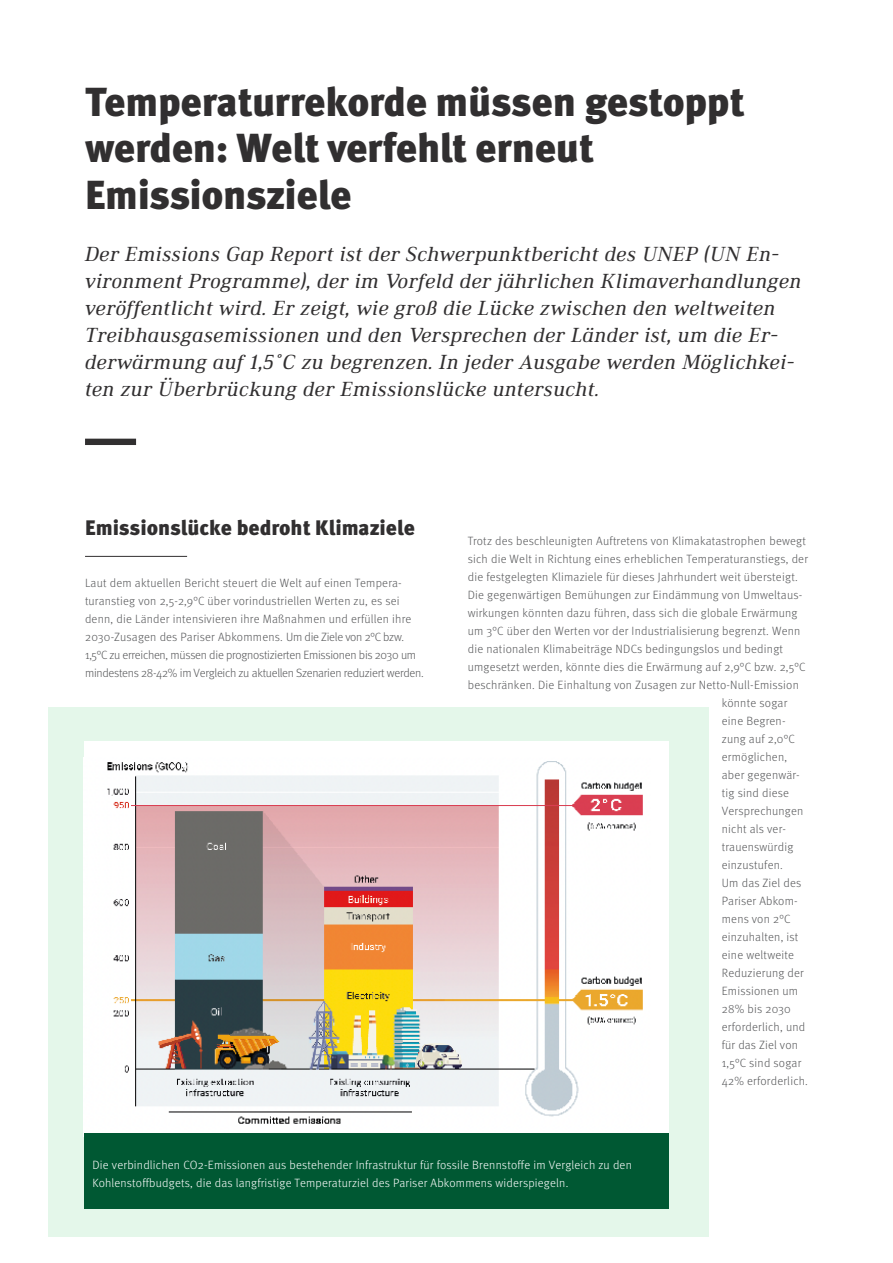
<style>
.page{position:relative;width:893px;height:1263px;background:#fff}
.page>*{position:absolute;margin:0;border:0;box-sizing:border-box;transform-origin:0 0}
.Überschrift_Hauptthema{font:900 40.5px/46.5px "Meta Pro";letter-spacing:-.01em;color:#312f30}
.Unterzeile{font:italic 21px/27px "Ethos";letter-spacing:.01em;color:#312f30}
.Zwischenüberschrift{font:900 21px "Meta Pro";color:#312f30}
.Fließtext{font:300 12px/18px "Meta Pro";letter-spacing:.02em;color:#57585a}
.Bildunterschrift{font:300 12px/18px "Meta Pro";letter-spacing:.02em;color:#fff}
</style>
<div class="page">
<div style="left:49px;top:707px;width:660px;height:530px;background:#e4f7ea"></div>
<div style="left:84px;top:741px;width:585px;height:403px;background:#fff"></div>
<img style="left:107px;top:761px;width:536px;height:363px">
<div style="left:84px;top:1133px;width:585px;height:76px;background:#005833"></div>
<div style="left:85px;top:439px;width:51px;height:6px;background:#312f30"></div>
<hr style="left:85px;top:556px;width:102px;height:1px;background:#312f30">
<p class="Überschrift_Hauptthema" style="left:85px;top:76px;width:661px">Temperaturrekorde müssen gestoppt werden: Welt verfehlt erneut<br>Emissionsziele</p>
<p class="Unterzeile" style="left:85px;top:240px;width:718px">Der Emissions Gap Report ist der Schwerpunktbericht des UNEP (UN En&shy;vironment Programme), der im Vorfeld der jährlichen Klimaverhandlungen veröffentlicht wird. Er zeigt, wie groß die Lücke zwischen den weltweiten Treibhausgasemissionen und den Versprechen der Länder ist, um die Er&shy;derwärmung auf 1,5°C zu begrenzen. In jeder Ausgabe werden Möglichkei&shy;ten zur Überbrückung der Emissionslücke untersucht.</p>
<p class="Zwischenüberschrift" style="left:85px;top:511px;width:331px">Emissionslücke bedroht Klimaziele</p>
<p class="Fließtext" style="left:85px;top:573px;width:340px">Laut dem aktuellen Bericht steuert die Welt auf einen Tempera&shy;turanstieg von 2,5-2,9°C über vorindustriellen Werten zu, es sei denn, die Länder intensivieren ihre Maßnahmen und erfüllen ihre 2030-Zusagen des Pariser Abkommens. Um die Ziele von 2°C bzw.<br>1,5°C zu erreichen, müssen die prognostizierten Emissionen bis 2030 um mindestens 28-42% im Vergleich zu aktuellen Szenarien reduziert werden.</p>
<p class="Fließtext" style="left:468px;top:531px;width:340px">Trotz des beschleunigten Auftretens von Klimakatastrophen bewegt</p>
<p class="Fließtext" style="left:468px;top:549px;width:342px">sich die Welt in Richtung eines erheblichen Temperaturanstiegs, der</p>
<p class="Fließtext" style="left:468px;top:567px;width:331px">die festgelegten Klimaziele für dieses Jahrhundert weit übersteigt.</p>
<p class="Fließtext" style="left:468px;top:585px;width:336px">Die gegenwärtigen Bemühungen zur Eindämmung von Umweltaus-</p>
<p class="Fließtext" style="left:468px;top:603px;width:331px">wirkungen könnten dazu führen, dass sich die globale Erwärmung</p>
<p class="Fließtext" style="left:468px;top:621px;width:334px">um 3°C über den Werten vor der Industrialisierung begrenzt. Wenn</p>
<p class="Fließtext" style="left:468px;top:639px;width:317px">die nationalen Klimabeiträge NDCs bedingungslos und bedingt</p>
<p class="Fließtext" style="left:468px;top:657px;width:339px">umgesetzt werden, könnte dies die Erwärmung auf 2,9°C bzw. 2,5°C</p>
<p class="Fließtext" style="left:468px;top:675px;width:333px">beschränken. Die Einhaltung von Zusagen zur Netto-Null-Emission</p>
<p class="Fließtext" style="left:722px;top:693px;width:67px">könnte sogar</p>
<p class="Fließtext" style="left:722px;top:711px;width:65px">eine Begren-</p>
<p class="Fließtext" style="left:722px;top:729px;width:75px">zung auf 2,0°C</p>
<p class="Fließtext" style="left:722px;top:747px;width:67px">ermöglichen,</p>
<p class="Fließtext" style="left:722px;top:765px;width:79px">aber gegenwär-</p>
<p class="Fließtext" style="left:722px;top:783px;width:69px">tig sind diese</p>
<p class="Fließtext" style="left:722px;top:801px;width:83px">Versprechungen</p>
<p class="Fließtext" style="left:722px;top:819px;width:66px">nicht als ver-</p>
<p class="Fließtext" style="left:722px;top:837px;width:73px">trauenswürdig</p>
<p class="Fließtext" style="left:722px;top:855px;width:63px">einzustufen.</p>
<p class="Fließtext" style="left:722px;top:873px;width:81px">Um das Ziel des</p>
<p class="Fließtext" style="left:722px;top:891px;width:77px">Pariser Abkom-</p>
<p class="Fließtext" style="left:722px;top:909px;width:70px">mens von 2°C</p>
<p class="Fließtext" style="left:722px;top:927px;width:78px">einzuhalten, ist</p>
<p class="Fließtext" style="left:722px;top:945px;width:74px">eine weltweite</p>
<p class="Fließtext" style="left:722px;top:963px;width:84px">Reduzierung der</p>
<p class="Fließtext" style="left:722px;top:981px;width:78px">Emissionen um</p>
<p class="Fließtext" style="left:722px;top:999px;width:70px">28% bis 2030</p>
<p class="Fließtext" style="left:722px;top:1017px;width:85px">erforderlich, und</p>
<p class="Fließtext" style="left:722px;top:1035px;width:78px">für das Ziel von</p>
<p class="Fließtext" style="left:722px;top:1053px;width:81px">1,5°C sind sogar</p>
<p class="Fließtext" style="left:722px;top:1071px;width:88px">42% erforderlich.</p>
<p class="Bildunterschrift" style="left:92px;top:1155px;width:541px">Die verbindlichen CO2-Emissionen aus bestehender Infrastruktur für fossile Brennstoffe im Vergleich zu den<br>Kohlenstoffbudgets, die das langfristige Temperaturziel des Pariser Abkommens widerspiegeln.</p>
</div>
